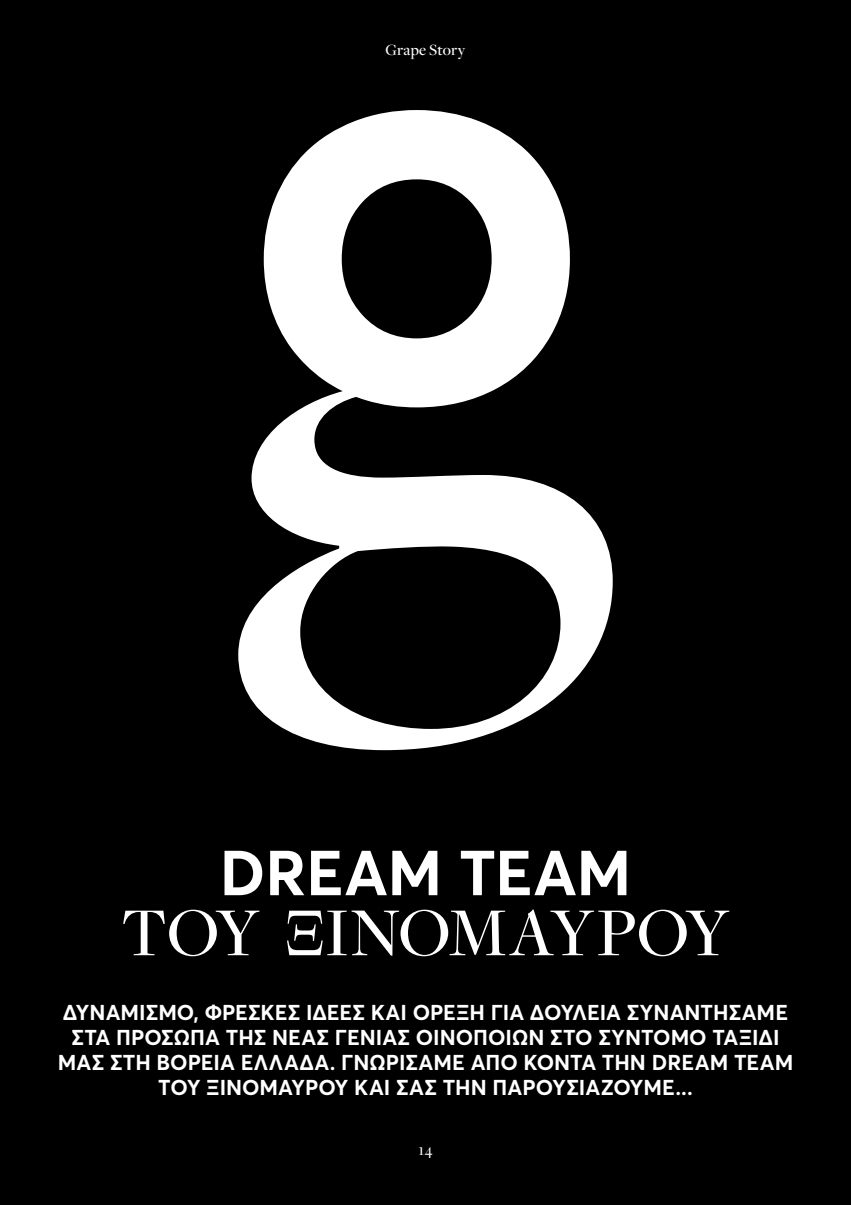
<style>
.page{position:relative;width:851px;height:1205px;background:#fff}
.page>*{position:absolute;margin:0;border:0;box-sizing:border-box;transform-origin:0 0}
.t1{font:500 71.25px "HG Freight Greek Disp";letter-spacing:.01em;color:#fff}
.t2{font:700 62.5px "Averta";letter-spacing:-.005em;color:#fff}
.t3{font:700 21.25px "Averta";color:#fff}
.t4{font:500 16.25px "HG Freight Greek Disp";letter-spacing:.01em;color:#fff}
</style>
<div class="page">
<div style="left:0;top:0;width:850px;height:1205px;background:#000"></div>
<svg style="left:238px;top:110px;width:374px;height:640px"></svg>
<p class="t4" style="left:385px;top:41px;width:81px">Grape Story</p>
<h2 class="t2" style="left:219px;top:833px;width:403px">DREAM TEAM</h2>
<h1 class="t1" style="left:121px;top:893px;width:610px">Του ξινομαυρου</h1>
<p class="t3" style="left:63px;top:999px;width:30px">ΔΥΝΑΜ</p>
<p class="t3" style="left:139px;top:999px;width:24px">ΙΣΜΌ</p>
<p class="t3" style="left:194px;top:999px;width:55px">, ΦΡΈΣΚΕΣ</p>
<p class="t3" style="left:306px;top:999px;width:21px">ΙΔΈΕΣ</p>
<p class="t3" style="left:370px;top:999px;width:272px">ΚΑΙ ΌΡΕΞΗ ΓΙΑ ΔΟΥΛΕΙΆ ΣΥΝΑΝΤΉΣΑΜΕ</p>
<p class="t3" style="left:71px;top:1024px;width:14px">ΣΤΑ</p>
<p class="t3" style="left:116px;top:1024px;width:124px">ΠΡΌΣΩΠΑ ΤΗΣ</p>
<p class="t3" style="left:272px;top:1024px;width:15px">ΝΈΑΣ</p>
<p class="t3" style="left:335px;top:1024px;width:14px">ΓΕΝ</p>
<p class="t3" style="left:376px;top:1024px;width:405px">ΙΆΣ ΟΙΝΟΠΟΙΏΝ ΣΤΟ ΣΎΝΤΟΜΟ ΤΑΞΊΔΙ</p>
<p class="t3" style="left:58px;top:1049px;width:16px">ΜΑΣ</p>
<p class="t3" style="left:110px;top:1049px;width:14px">ΣΤΗ</p>
<p class="t3" style="left:157px;top:1049px;width:114px">ΒΌΡΕΙΑ ΕΛΛΆΔΑ</p>
<p class="t3" style="left:330px;top:1049px;width:83px">. ΓΝΩΡΊΣΑΜΕ</p>
<p class="t3" style="left:470px;top:1049px;width:17px">ΑΠΌ</p>
<p class="t3" style="left:523px;top:1049px;width:45px">ΚΟΝΤΆ</p>
<p class="t3" style="left:601px;top:1049px;width:15px">ΤΗΝ</p>
<p class="t3" style="left:651px;top:1049px;width:15px">DREA</p>
<p class="t3" style="left:709px;top:1049px;width:39px">M TEA</p>
<p class="t3" style="left:774px;top:1049px;width:20px">M</p>
<p class="t3" style="left:158px;top:1074px;width:85px">ΤΟΥ ΞΙΝΌΜΑΥ</p>
<p class="t3" style="left:305px;top:1074px;width:106px">ΡΟΥ ΚΑΙ ΣΑΣ</p>
<p class="t3" style="left:442px;top:1074px;width:15px">ΤΗΝ</p>
<p class="t3" style="left:492px;top:1074px;width:153px">ΠΑΡΟΥΣ ΙΆΖΟΥΜΕ</p>
<p class="t3" style="left:675px;top:1074px;width:19px">...</p>
<p class="t4" style="left:418px;top:1141px;width:15px">14</p>
</div>
